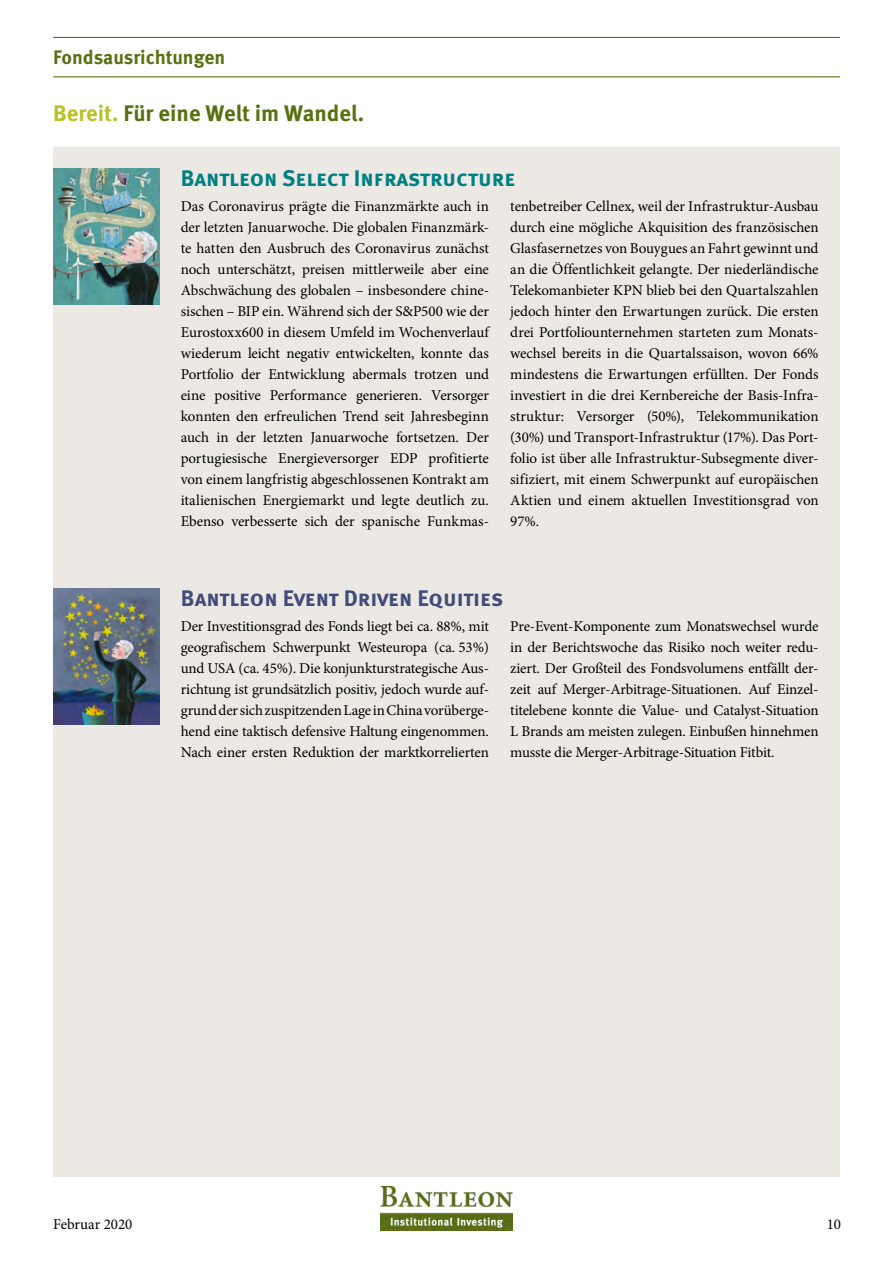
<style>
.page{position:relative;width:893px;height:1263px;background:#fff}
.page>*{position:absolute;margin:0;border:0;box-sizing:border-box;transform-origin:0 0}
.t1{font:700 22.5px "Meta OT";color:#008083}
.t2{font:700 22.5px "Meta OT";color:#5a7010}
.t3{font:700 22.5px "Meta OT";letter-spacing:-.005em;color:#404c7a}
.t4{font:700 19.5px "Meta OT";letter-spacing:-.005em;color:#5a7010}
.t5{font:15px/21px "Minion Pro";letter-spacing:-.01em;color:#000;text-align:justify}
.s1{color:#bac223}
</style>
<div class="page">
<div style="left:53px;top:148px;width:787px;height:1029px;background:#ece9e4"></div>
<hr style="left:53px;top:37px;width:787px;height:1px;background:#5a7010">
<hr style="left:53px;top:76px;width:787px;height:1px;background:#5a7010">
<img style="left:380px;top:1186px;width:133px;height:44px">
<img style="left:53px;top:169px;width:107px;height:136px">
<img style="left:53px;top:589px;width:106px;height:136px">
<h2 class="t4" style="left:53px;top:44px;width:174px">Fondsausrichtungen</h2>
<h1 class="t2" style="left:53px;top:98px;width:313px"><span class="s1">Bereit.</span> Für eine Welt im Wandel.</h1>
<h1 class="t1" style="left:181px;top:164px;width:336px">Bantleon Select Infrastructure</h1>
<p class="t5" style="left:181px;top:195px;width:311px">Das Coronavirus prägte die Finanzmärkte auch in der letzten Januarwoche. Die globalen Finanzmärk&shy;te hatten den Ausbruch des Coronavirus zunächst noch unterschätzt, preisen mittlerweile aber eine Abschwächung des globalen – insbesondere chine&shy;sischen – BIP ein. Während sich der S&amp;P500 wie der Eurostoxx600 in diesem Umfeld im Wochenverlauf wiederum leicht negativ entwickelten, konnte das Portfolio der Entwicklung abermals trotzen und eine positive Performance generieren. Versorger konnten den erfreulichen Trend seit Jahresbeginn auch in der letzten Januarwoche fortsetzen. Der portugiesische Energieversorger EDP profitierte von einem langfristig abgeschlossenen Kontrakt am italienischen Energiemarkt und legte deutlich zu.<br>Ebenso verbesserte sich der spanische Funkmas-</p>
<p class="t5" style="left:510px;top:195px;width:310px">tenbetreiber Cellnex, weil der Infrastruktur-Ausbau durch eine mögliche Akquisition des französischen Glasfasernetzes von Bouygues an Fahrt gewinnt und an die Öffentlichkeit gelangte. Der niederländische Telekomanbieter KPN blieb bei den Quartalszahlen jedoch hinter den Erwartungen zurück. Die ersten drei Portfoliounternehmen starteten zum Monats&shy;wechsel bereits in die Quartalssaison, wovon 66% mindestens die Erwartungen erfüllten. Der Fonds investiert in die drei Kernbereiche der Basis-Infra&shy;struktur: Versorger (50%), Telekommunikation (30%) und Transport-Infrastruktur (17%). Das Port&shy;folio ist über alle Infrastruktur-Subsegmente diver&shy;sifiziert, mit einem Schwerpunkt auf europäischen Aktien und einem aktuellen Investitionsgrad von 97%.</p>
<h1 class="t3" style="left:181px;top:583px;width:324px">Bantleon Event Driven Equities</h1>
<p class="t5" style="left:181px;top:615px;width:310px">Der Investitionsgrad des Fonds liegt bei ca. 88%, mit geografischem Schwerpunkt Westeuropa (ca. 53%) und USA (ca. 45%). Die konjunkturstrategische Aus&shy;richtung ist grundsätzlich positiv, jedoch wurde auf&shy;grund der sich zuspitzenden Lage in China vorüberge&shy;hend eine taktisch defensive Haltung eingenommen.<br>Nach einer ersten Reduktion der marktkorrelierten</p>
<p class="t5" style="left:510px;top:615px;width:310px">Pre-Event-Komponente zum Monatswechsel wurde in der Berichtswoche das Risiko noch weiter redu&shy;ziert. Der Großteil des Fondsvolumens entfällt der&shy;zeit auf Merger-Arbitrage-Situationen. Auf Einzel&shy;titelebene konnte die Value- und Catalyst-Situation L Brands am meisten zulegen. Einbußen hinnehmen musste die Merger-Arbitrage-Situation Fitbit.</p>
<p class="t5" style="left:53px;top:1214px;width:81px">Februar 2020</p>
<p class="t5" style="left:827px;top:1214px;width:16px">10</p>
</div>
